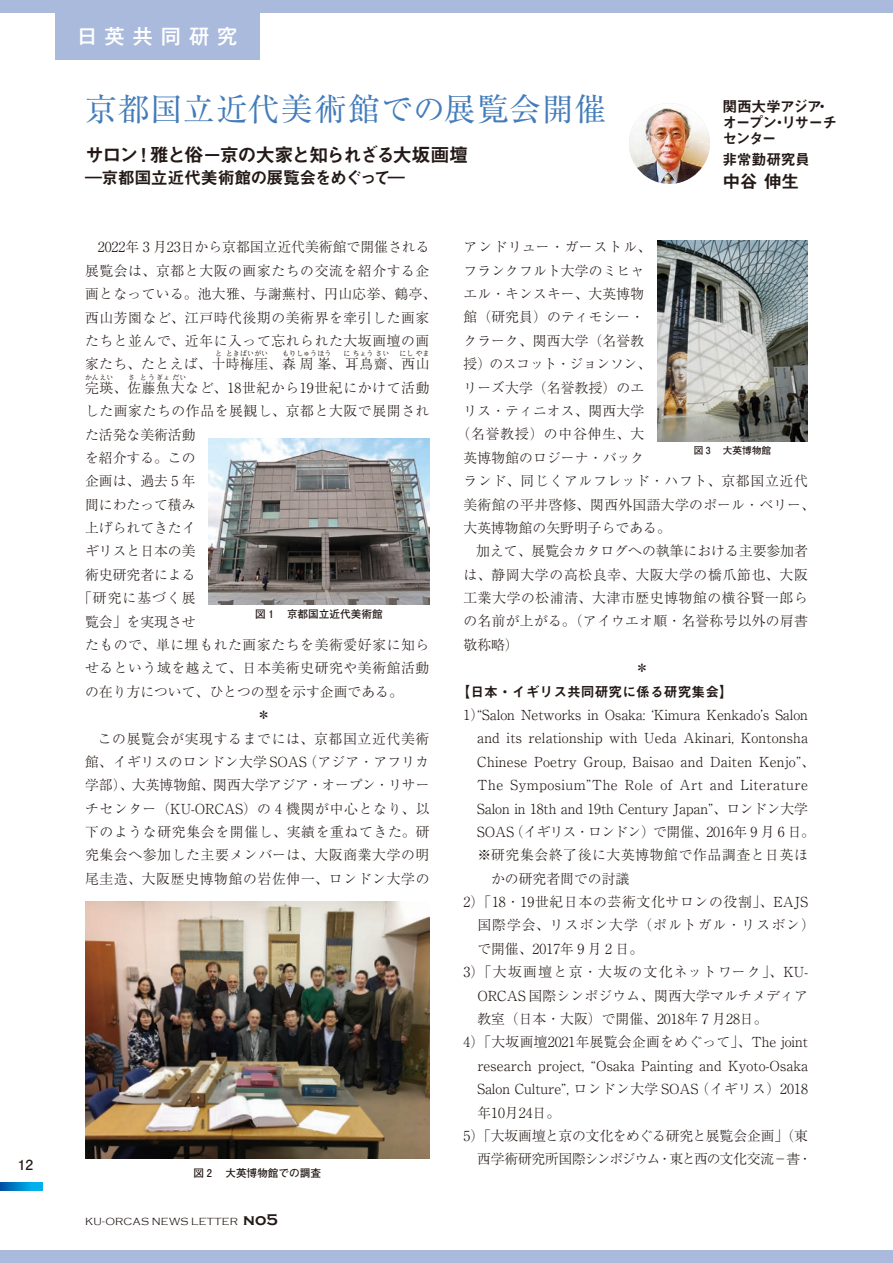
<style>
.page{position:relative;width:893px;height:1263px;background:#fff}
.page>*{position:absolute;margin:0;border:0;box-sizing:border-box;transform-origin:0 0}
.t1{font:31.95px "Ryumin Pr 6";letter-spacing:.02em;color:#437cba}
.t2{font:500 20.25px "Gothic MB101 Pr 6";letter-spacing:.385em;color:#fff}
.t3{font:19.2px "Midashi Go Pr 6 MB31";letter-spacing:-.09em;color:#231916}
.t4{font:17.85px "Midashi Go Pr 6 MB31";color:#231916}
.t5{font:16.95px "Midashi Go Pr 6 MB31";letter-spacing:-.04em;color:#231916}
.t6{font:14.85px/15.9px "Midashi Go Pr 6 MB31";letter-spacing:-.08em;color:#231916}
.t7{font:14.85px "Midashi Go Pr 6 MB31";letter-spacing:-.06em;color:#231916}
.t8{font:300 13.8px "Ryumin Pr 6";letter-spacing:.02em;color:#231916}
.t9{font:300 13.8px/23.4px "Ryumin Pr 6";letter-spacing:.045em;color:#231916;text-align:center}
.t10{font:300 13.8px "Ryumin Pr 6";color:#231916}
.t11{font:300 13.8px "Ryumin Pr 6";letter-spacing:.05em;color:#231916}
.t12{font:300 13.8px "Ryumin Pr 6";letter-spacing:-.005em;color:#231916}
.t13{font:300 13.8px "Ryumin Pr 6";letter-spacing:-.015em;color:#231916}
.t14{font:300 13.8px "Ryumin Pr 6";letter-spacing:-.02em;color:#231916}
.t15{font:300 13.8px "Ryumin Pr 6";letter-spacing:-.055em;color:#231916}
.t16{font:300 13.8px "Ryumin Pr 6";letter-spacing:.095em;color:#231916}
.t17{font:300 13.8px "Ryumin Pr 6";letter-spacing:.075em;color:#231916}
.t18{font:13.8px "Midashi Go Pr 6 MB31";color:#231916}
.t19{font:300 13.8px "Ryumin Pr 6";letter-spacing:-.025em;color:#231916}
.t20{font:300 13.8px "Ryumin Pr 6";letter-spacing:.08em;color:#231916}
.t21{font:300 13.8px "Ryumin Pr 6";letter-spacing:.06em;color:#231916}
.t22{font:300 13.8px "Ryumin Pr 6";letter-spacing:.07em;color:#231916}
.t23{font:700 13.8px "Futo Go B101 Pr 6";color:#231916}
.t24{font:700 10.65px "Futo Go B101 Pr 6";color:#231916}
.t25{font:300 10.65px "Copperplate Gothic";letter-spacing:.035em;color:#231916}
.t26{font:700 9.6px "Futo Go B101 Pr 6";color:#231916}
.t27{font:300 6.9px "Ryumin Pr 6";color:#231916}
.s1{font-weight:700;font-size:15.9px}
</style>
<div class="page">
<div style="left:0;top:1250px;width:893px;height:13px;background:#aabadd"></div>
<div style="left:0;top:0;width:893px;height:13px;background:#aabadd"></div>
<div style="left:55px;top:0;width:204px;height:60px;background:#aabadd"></div>
<img style="left:629px;top:103px;width:81px;height:81px;border-radius:40px">
<img style="left:208px;top:439px;width:221px;height:165px">
<img style="left:85px;top:901px;width:344px;height:258px">
<img style="left:657px;top:240px;width:151px;height:201px">
<svg style="left:0;top:1182px;width:43px;height:9px"></svg>
<p class="t23" style="left:18px;top:1154px;width:17px">12</p>
<h2 class="t2" style="left:77px;top:19px;width:162px">日英共同研究</h2>
<h1 class="t1" style="left:85px;top:83px;width:523px">京都国立近代美術館での展覧会開催</h1>
<h3 class="t3" style="left:85px;top:140px;width:385px">サロン！雅と俗－京の大家と知られざる大坂画壇</h3>
<p class="t5" style="left:85px;top:164px;width:321px">―京都国立近代美術館の展覧会をめぐって―</p>
<p class="t6" style="left:723px;top:98px;width:116px">関西大学アジア・オープン・リサーチセンター</p>
<p class="t7" style="left:723px;top:148px;width:89px">非常勤研究員</p>
<p class="t4" style="left:723px;top:166px;width:78px">中谷 伸生</p>
<p class="t9" style="left:85px;top:235px;width:353px">2022年 3 月23日から京都国立近代美術館で開催される<br>展覧会は、京都と大阪の画家たちの交流を紹介する企画となっている。池大雅、与謝蕪村、円山応挙、鶴亭、西山芳園など、江戸時代後期の美術界を牽引した画家たちと並んで、近年に入って忘れられた大坂画壇の画家たち、たとえば、十時梅厓、森周峯、耳鳥齋、西山</p>
<p class="t27" style="left:215px;top:348px;width:8px">と</p>
<p class="t27" style="left:226px;top:348px;width:44px">ときばいがい</p>
<p class="t27" style="left:282px;top:348px;width:51px">もりしゅうほう</p>
<p class="t27" style="left:343px;top:348px;width:48px">に ちょう さい</p>
<p class="t27" style="left:400px;top:348px;width:31px">にし やま</p>
<p class="t9" style="left:85px;top:375px;width:346px">完瑛、佐藤魚大など、18世紀から19世紀にかけて活動</p>
<p class="t27" style="left:85px;top:372px;width:30px">かんえい</p>
<p class="t27" style="left:128px;top:372px;width:60px">さ とうぎょ だい</p>
<p class="t9" style="left:85px;top:398px;width:346px">した画家たちの作品を展観し、京都と大阪で展開され</p>
<p class="t10" style="left:85px;top:423px;width:112px">た活発な美術活動</p>
<p class="t8" style="left:85px;top:447px;width:112px">を紹介する。この</p>
<p class="t8" style="left:85px;top:470px;width:112px">企画は、過去 5 年</p>
<p class="t10" style="left:85px;top:494px;width:112px">間にわたって積み</p>
<p class="t10" style="left:85px;top:517px;width:112px">上げられてきたイ</p>
<p class="t10" style="left:85px;top:540px;width:112px">ギリスと日本の美</p>
<p class="t10" style="left:85px;top:564px;width:112px">術史研究者による</p>
<p class="t22" style="left:78px;top:587px;width:119px">「研究に基づく展</p>
<p class="t8" style="left:85px;top:611px;width:112px">覧会」を実現させ</p>
<p class="t9" style="left:85px;top:632px;width:346px">たもので、単に埋もれた画家たちを美術愛好家に知ら</p>
<p class="t9" style="left:85px;top:656px;width:346px">せるという域を越えて、日本美術史研究や美術館活動</p>
<p class="t10" style="left:85px;top:681px;width:319px">の在り方について、ひとつの型を示す企画である。</p>
<p class="t8" style="left:257px;top:704px;width:15px">＊</p>
<p class="t11" style="left:98px;top:727px;width:333px">この展覧会が実現するまでには、京都国立近代美術</p>
<p class="t8" style="left:85px;top:751px;width:346px">館、イギリスのロンドン大学 SOAS（アジア・アフリカ</p>
<p class="t10" style="left:85px;top:774px;width:346px">学部）、大英博物館、関西大学アジア・オープン・リサー</p>
<p class="t11" style="left:85px;top:798px;width:346px">チセンター（KU-ORCAS）の 4 機関が中心となり、以</p>
<p class="t11" style="left:85px;top:821px;width:346px">下のような研究集会を開催し、実績を重ねてきた。研</p>
<p class="t9" style="left:85px;top:843px;width:346px">究集会へ参加した主要メンバーは、大阪商業大学の明</p>
<p class="t9" style="left:85px;top:866px;width:346px">尾圭造、大阪歴史博物館の岩佐伸一、ロンドン大学の</p>
<p class="t24" style="left:255px;top:606px;width:129px">図１　京都国立近代美術館</p>
<p class="t24" style="left:193px;top:1164px;width:129px">図２　大英博物館での調査</p>
<p class="t25" style="left:85px;top:1216px;width:194px">KU-ORCAS NEWS LETTER <span class="s1">no5</span></p>
<p class="t20" style="left:463px;top:236px;width:189px">アンドリュー・ガーストル、</p>
<p class="t8" style="left:463px;top:260px;width:182px">フランクフルト大学のミヒャ</p>
<p class="t8" style="left:463px;top:283px;width:182px">エル・キンスキー、大英博物</p>
<p class="t8" style="left:463px;top:306px;width:182px">館（研究員）のティモシー・</p>
<p class="t8" style="left:463px;top:330px;width:182px">クラーク、関西大学（名誉教</p>
<p class="t19" style="left:463px;top:353px;width:189px">授）のスコット・ジョンソン、</p>
<p class="t8" style="left:463px;top:377px;width:182px">リーズ大学（名誉教授）のエ</p>
<p class="t8" style="left:463px;top:400px;width:182px">リス・ティニオス、関西大学</p>
<p class="t21" style="left:457px;top:423px;width:189px">（名誉教授）の中谷伸生、大</p>
<p class="t8" style="left:463px;top:447px;width:182px">英博物館のロジーナ・バック</p>
<p class="t11" style="left:463px;top:470px;width:346px">ランド、同じくアルフレッド・ハフト、京都国立近代</p>
<p class="t8" style="left:463px;top:494px;width:353px">美術館の平井啓修、関西外国語大学のポール・ベリー、</p>
<p class="t10" style="left:463px;top:517px;width:209px">大英博物館の矢野明子らである。</p>
<p class="t10" style="left:476px;top:540px;width:333px">加えて、展覧会カタログへの執筆における主要参加者</p>
<p class="t11" style="left:463px;top:564px;width:346px">は、静岡大学の高松良幸、大阪大学の橋爪節也、大阪</p>
<p class="t9" style="left:463px;top:585px;width:346px">工業大学の松浦清、大津市歴史博物館の横谷賢一郎ら</p>
<p class="t8" style="left:463px;top:610px;width:346px">の名前が上がる。（アイウエオ順・名誉称号以外の肩書</p>
<p class="t8" style="left:463px;top:634px;width:57px">敬称略）</p>
<p class="t8" style="left:635px;top:657px;width:15px">＊</p>
<p class="t18" style="left:457px;top:680px;width:278px">【日本・イギリス共同研究に係る研究集会】</p>
<p class="t12" style="left:463px;top:704px;width:346px">1“Salon Networks in Osaka: ‘Kimura Kenkado’s Salon</p>
<p class="t8" style="left:477px;top:727px;width:332px">and its relationship with Ueda Akinari, Kontonsha</p>
<p class="t8" style="left:477px;top:751px;width:339px">Chinese Poetry Group, Baisao and Daiten Kenjo”、</p>
<p class="t8" style="left:477px;top:774px;width:332px">The Symposium”The Role of Art and Literature</p>
<p class="t12" style="left:477px;top:797px;width:332px">Salon in 18th and 19th Century Japan”、ロンドン大学</p>
<p class="t13" style="left:477px;top:821px;width:339px">SOAS（イギリス・ロンドン）で開催、2016年 9 月 6 日。</p>
<p class="t9" style="left:463px;top:843px;width:346px">　※研究集会終了後に大英博物館で作品調査と日英ほ</p>
<p class="t10" style="left:491px;top:868px;width:140px">かの研究者間での討議</p>
<p class="t11" style="left:463px;top:891px;width:346px">2「18・19世紀日本の芸術文化サロンの役割」、EAJS</p>
<p class="t17" style="left:477px;top:914px;width:339px">国際学会、リスボン大学（ポルトガル・リスボン）</p>
<p class="t10" style="left:477px;top:938px;width:167px">で開催、2017年 9 月 2 日。</p>
<p class="t16" style="left:463px;top:961px;width:346px">3「大坂画壇と京・大坂の文化ネットワーク」、KU-</p>
<p class="t8" style="left:477px;top:985px;width:332px">ORCAS 国際シンポジウム、関西大学マルチメディア</p>
<p class="t10" style="left:477px;top:1008px;width:292px">教室（日本・大阪）で開催、2018年 7 月28日。</p>
<p class="t8" style="left:463px;top:1031px;width:346px">4「大坂画壇2021年展覧会企画をめぐって」、The joint</p>
<p class="t8" style="left:477px;top:1055px;width:332px">research project, “Osaka Painting and Kyoto-Osaka</p>
<p class="t10" style="left:477px;top:1078px;width:332px">Salon Culture”, ロンドン大学 SOAS（イギリス）2018</p>
<p class="t10" style="left:477px;top:1101px;width:84px">年10月24日。</p>
<p class="t14" style="left:463px;top:1125px;width:346px">5「大坂画壇と京の文化をめぐる研究と展覧会企画」（東</p>
<p class="t15" style="left:477px;top:1148px;width:336px">西学術研究所国際シンポジウム・東と西の文化交流－書・</p>
<p class="t26" style="left:694px;top:443px;width:79px">図３　大英博物館</p>
</div>
